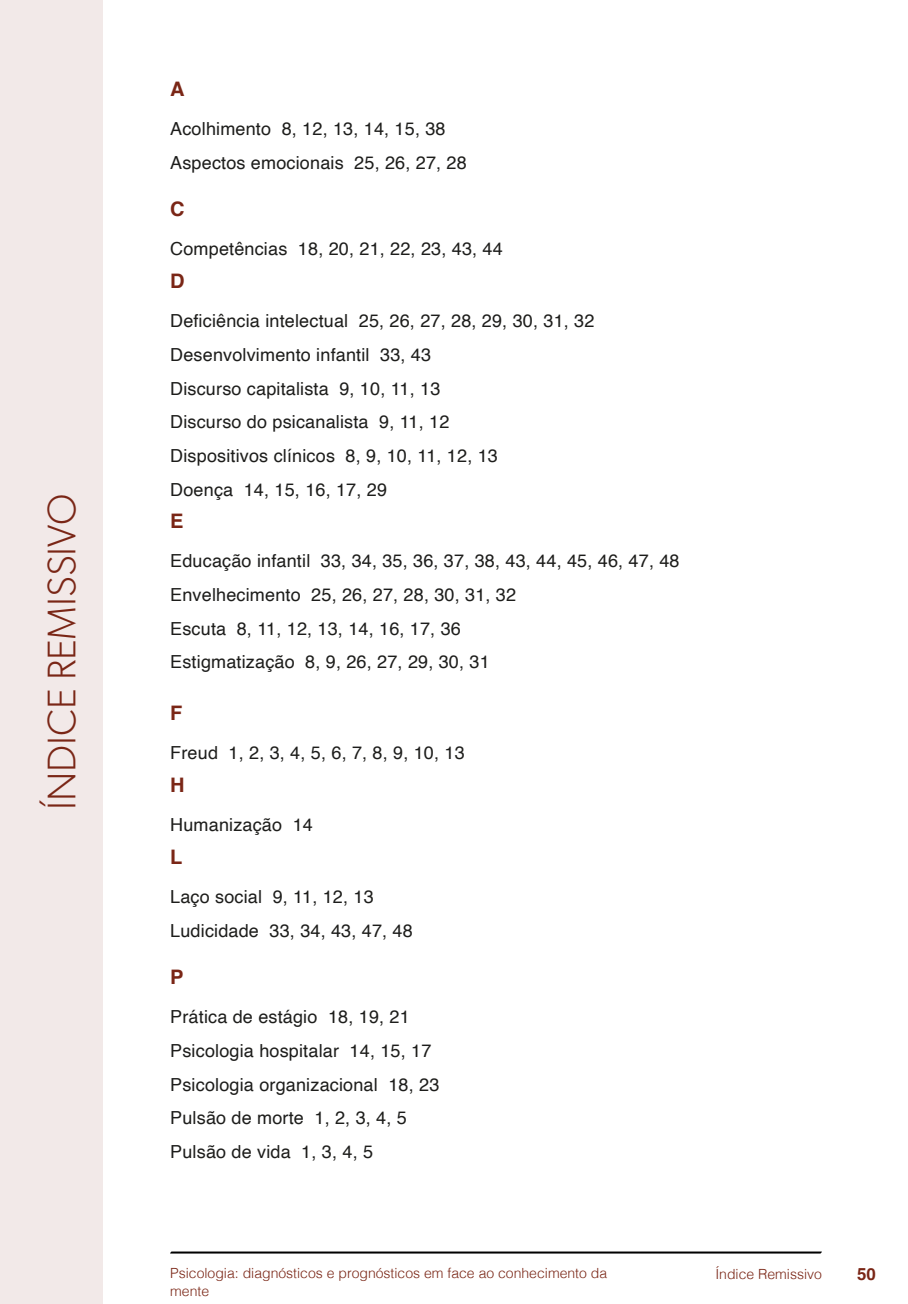
<style>
.page{position:relative;width:908px;height:1304px;background:#fff}
.page>*{position:absolute;margin:0;border:0;box-sizing:border-box;transform-origin:0 0}
.t1{font:300 40px "Gibson";color:#7a2616}
.t2{font:700 20px "Helvetica";color:#7a2616}
.t3{font:18px/33.6px "Helvetica";letter-spacing:.01em;color:#1d1d1b}
.t4{font:700 16.8px "Helvetica";color:#7a2616}
.t5{font:300 14px "Helvetica";color:#7a2616}
</style>
<div class="page">
<svg style="left:170px;top:1251px;width:651px;height:3px;background:#515151"></svg>
<div style="left:0;top:0;width:103px;height:1304px;background:#f2e9e8"></div>
<h1 class="t1" style="left:37px;top:810px;width:317px;rotate:-90deg">ÍNDICE REMISSIVO</h1>
<p class="t2" style="left:170px;top:77px;width:16px">A</p>
<p class="t3" style="left:170px;top:113px;width:298px">Acolhimento 8, 12, 13, 14, 15, 38<br>Aspectos emocionais 25, 26, 27, 28</p>
<p class="t2" style="left:170px;top:197px;width:16px">C</p>
<p class="t3" style="left:170px;top:233px;width:334px">Competências 18, 20, 21, 22, 23, 43, 44</p>
<p class="t2" style="left:170px;top:269px;width:16px">D</p>
<p class="t3" style="left:170px;top:305px;width:425px">Deficiência intelectual 25, 26, 27, 28, 29, 30, 31, 32<br>Desenvolvimento infantil 33, 43<br>Discurso capitalista 9, 10, 11, 13<br>Discurso do psicanalista 9, 11, 12<br>Dispositivos clínicos 8, 9, 10, 11, 12, 13<br>Doença 14, 15, 16, 17, 29</p>
<p class="t2" style="left:170px;top:509px;width:15px">E</p>
<p class="t3" style="left:170px;top:545px;width:510px">Educação infantil 33, 34, 35, 36, 37, 38, 43, 44, 45, 46, 47, 48<br>Envelhecimento 25, 26, 27, 28, 30, 31, 32<br>Escuta 8, 11, 12, 13, 14, 16, 17, 36<br>Estigmatização 8, 9, 26, 27, 29, 30, 31</p>
<p class="t2" style="left:170px;top:701px;width:14px">F</p>
<p class="t3" style="left:170px;top:737px;width:296px">Freud 1, 2, 3, 4, 5, 6, 7, 8, 9, 10, 13</p>
<p class="t2" style="left:170px;top:773px;width:16px">H</p>
<p class="t3" style="left:170px;top:809px;width:144px">Humanização 14</p>
<p class="t2" style="left:170px;top:845px;width:14px">L</p>
<p class="t3" style="left:170px;top:881px;width:244px">Laço social 9, 11, 12, 13<br>Ludicidade 33, 34, 43, 47, 48</p>
<p class="t2" style="left:170px;top:965px;width:15px">P</p>
<p class="t3" style="left:170px;top:1001px;width:270px">Prática de estágio 18, 19, 21<br>Psicologia hospitalar 14, 15, 17<br>Psicologia organizacional 18, 23<br>Pulsão de morte 1, 2, 3, 4, 5<br>Pulsão de vida 1, 3, 4, 5</p>
<p class="t5" style="left:715px;top:1262px;width:108px">Índice Remissivo</p>
<p class="t5" style="left:170px;top:1261px;width:438px">Psicologia: diagnósticos e prognósticos em face ao conhecimento da</p>
<p class="t4" style="left:856px;top:1264px;width:20px">50</p>
<p class="t5" style="left:170px;top:1279px;width:40px">mente</p>
</div>
